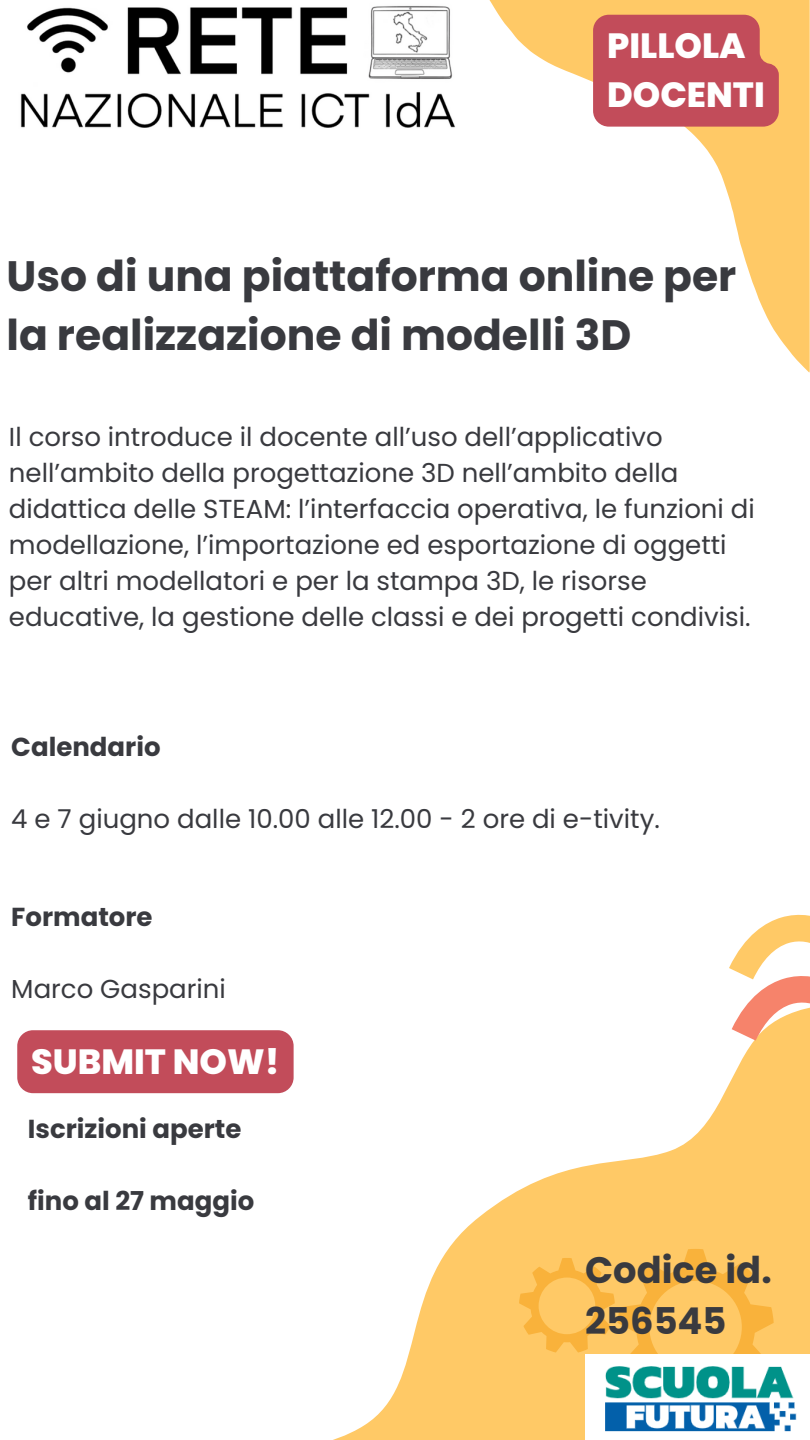
<style>
.page{position:relative;width:810px;height:1440px;background:#fff}
.page>*{position:absolute;margin:0;border:0;box-sizing:border-box;transform-origin:0 0}
.t1{font:700 42.5px/59.2px "Poppins";color:#393a3f}
.t2{font:700 36.9px/51px "Poppins";color:#393a3f}
.t3{font:800 35px/48.9px "Poppins";color:#fff}
.t4{font:26px/36px "Poppins";color:#393a3f}
.t5{font:700 26px "Poppins";color:#393a3f}
</style>
<div class="page">
<svg style="left:180px;top:1030px;width:630px;height:410px"></svg>
<svg style="left:489px;top:0;width:321px;height:373px"></svg>
<svg style="left:729px;top:914px;width:81px;height:127px"></svg>
<svg style="left:519px;top:1249px;width:291px;height:191px;background:#fdc35c"></svg>
<img style="left:20px;top:6px;width:435px;height:122px">
<img style="left:585px;top:1354px;width:225px;height:86px">
<div style="left:17px;top:1030px;width:277px;height:63px;background:#c24c5a;border-radius:16px"></div>
<svg style="left:593px;top:15px;width:186px;height:112px;background:#c5535b"></svg>
<p class="t3" style="left:607px;top:22px;width:159px">PILLOLA<br>DOCENTI</p>
<h2 class="t1" style="left:7px;top:246px;width:731px">Uso di una piattaforma online per la realizzazione di modelli 3D</h2>
<p class="t4" style="left:9px;top:419px;width:747px">Il corso introduce il docente all’uso dell’applicativo nell’ambito della progettazione 3D nell’ambito della didattica delle STEAM: l’interfaccia operativa, le funzioni di modellazione, l’importazione ed esportazione di oggetti per altri modellatori e per la stampa 3D, le risorse educative, la gestione delle classi e dei progetti condivisi.</p>
<p class="t5" style="left:11px;top:729px;width:151px">Calendario</p>
<p class="t4" style="left:11px;top:801px;width:650px">4 e 7 giugno dalle 10.00 alle 12.00 - 2 ore di e-tivity.</p>
<h4 class="t5" style="left:11px;top:898px;width:143px">Formatore</h4>
<p class="t4" style="left:11px;top:971px;width:216px">Marco Gasparini</p>
<h4 class="t3" style="left:31px;top:1037px;width:250px">SUBMIT NOW!</h4>
<p class="t5" style="left:28px;top:1111px;width:215px">Iscrizioni aperte</p>
<p class="t5" style="left:28px;top:1183px;width:228px">fino al 27 maggio</p>
<h1 class="t2" style="left:585px;top:1244px;width:188px">Codice id.<br>256545</h1>
</div>
